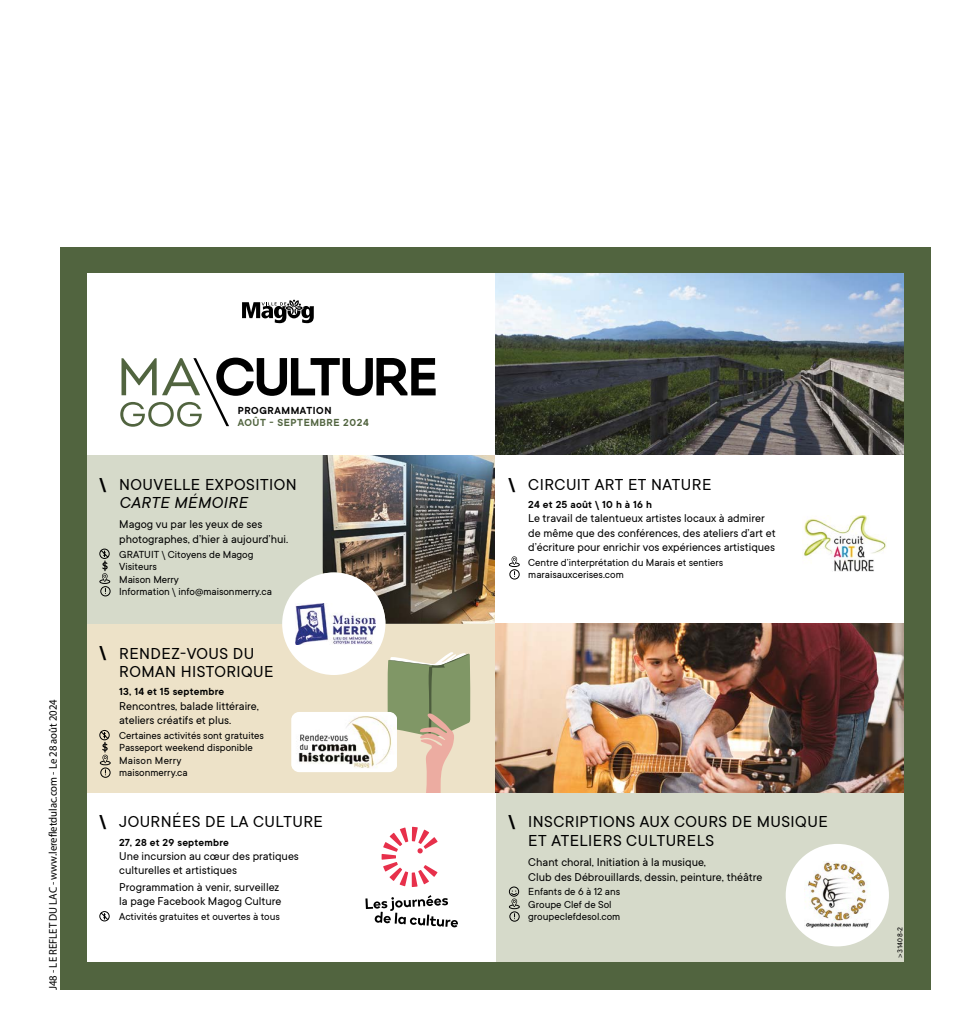
<style>
.page{position:relative;width:968px;height:1035px;background:#fff}
.page>*{position:absolute;margin:0;border:0;box-sizing:border-box;transform-origin:0 0}
.t1{font:17.5px/18.8px "TT Commons";letter-spacing:.025em;color:#000}
.t2{font:12.5px/14.4px "TT Commons";color:#000}
.t3{font:11.25px/12.5px "TT Commons";color:#000}
.t4{font:600 11.25px "TT Commons";letter-spacing:.02em;color:#000}
.t5{font:11.25px "Myriad Pro";color:#000;scale:.95 1}
.t6{font:600 11.25px "TT Commons";letter-spacing:.05em;color:#51643f}
.t7{font:600 11.25px "TT Commons";letter-spacing:.05em;color:#000}
.t8{font:500 6.88px "Avenir LT Std";letter-spacing:.02em;color:#000}
.s1{font-weight:700}
.s2{font-style:italic}
</style>
<div class="page">
<div style="left:60px;top:248px;width:870px;height:742px;background:#51643f"></div>
<div style="left:87px;top:455px;width:408px;height:169px;background:#d6daca"></div>
<img style="left:323px;top:455px;width:172px;height:169px">
<div style="left:495px;top:793px;width:408px;height:169px;background:#d6daca"></div>
<div style="left:495px;top:455px;width:408px;height:169px;background:#fff"></div>
<div style="left:87px;top:624px;width:408px;height:169px;background:#ede2c8"></div>
<div style="left:87px;top:273px;width:408px;height:182px;background:#fff"></div>
<svg style="left:120px;top:358px;width:315px;height:69px"></svg>
<svg style="left:242px;top:300px;width:72px;height:23px"></svg>
<div style="left:99px;top:730px;width:10px;height:10px;border:1px solid #000;border-radius:50%"></div>
<div style="left:100px;top:768px;width:10px;height:10px;border:1px solid #000;border-radius:50%"></div>
<svg style="left:100px;top:731px;width:11px;height:44px"></svg>
<div style="left:509px;top:569px;width:10px;height:10px;border:1px solid #000;border-radius:50%"></div>
<svg style="left:509px;top:556px;width:11px;height:21px"></svg>
<div style="left:509px;top:887px;width:10px;height:10px;border:1px solid #000;border-radius:50%"></div>
<div style="left:509px;top:912px;width:10px;height:10px;border:1px solid #000;border-radius:50%"></div>
<svg style="left:509px;top:891px;width:11px;height:28px"></svg>
<div style="left:99px;top:549px;width:10px;height:10px;border:1px solid #000;border-radius:50%"></div>
<div style="left:100px;top:586px;width:10px;height:10px;border:1px solid #000;border-radius:50%"></div>
<svg style="left:99px;top:550px;width:11px;height:44px"></svg>
<div style="left:282px;top:573px;width:103px;height:102px;background:#fff;border-radius:50%"></div>
<img style="left:296px;top:603px;width:79px;height:42px">
<img style="left:495px;top:273px;width:408px;height:182px">
<img style="left:802px;top:516px;width:85px;height:56px">
<img style="left:495px;top:624px;width:408px;height:169px">
<div style="left:785px;top:844px;width:104px;height:102px;background:#fff;border-radius:50%"></div>
<img style="left:804px;top:861px;width:65px;height:67px">
<div style="left:291px;top:712px;width:106px;height:60px;background:#fff;border-radius:8px"></div>
<img style="left:291px;top:716px;width:90px;height:52px">
<div style="left:87px;top:793px;width:408px;height:169px;background:#fff"></div>
<svg style="left:101px;top:912px;width:8px;height:8px"></svg>
<div style="left:99px;top:911px;width:10px;height:10px;border:1px solid #000;border-radius:50%"></div>
<svg style="left:365px;top:895px;width:93px;height:32px"></svg>
<svg style="left:381px;top:652px;width:89px;height:235px"></svg>
<p class="t5" style="left:46px;top:990px;width:308px;rotate:-90deg">J48 - LE REFLET DU LAC - www.lerefletdulac.com - Le 28 août 2024</p>
<p class="t7" style="left:238px;top:405px;width:95px">PROGRAMMATION</p>
<p class="t6" style="left:238px;top:417px;width:132px">AOÛT - SEPTEMBRE 2024</p>
<h1 class="t1" style="left:119px;top:475px;width:179px;text-indent:-20px"><span class="s1">\</span> NOUVELLE EXPOSITION<br><span class="s2">CARTE MÉMOIRE</span></h1>
<p class="t2" style="left:119px;top:517px;width:170px">Magog vu par les yeux de ses photographes, d’hier à aujourd’hui.</p>
<p class="t3" style="left:119px;top:548px;width:154px">GRATUIT \ Citoyens de Magog<br>Visiteurs<br>Maison Merry<br>Information \ info@maisonmerry.ca</p>
<h1 class="t1" style="left:119px;top:644px;width:156px;text-indent:-20px"><span class="s1">\</span> RENDEZ-VOUS DU<br>ROMAN HISTORIQUE</h1>
<p class="t4" style="left:119px;top:686px;width:107px">13, 14 et 15 septembre</p>
<p class="t2" style="left:119px;top:699px;width:141px">Rencontres, balade littéraire, ateliers créatifs et plus.</p>
<p class="t3" style="left:119px;top:729px;width:146px">Certaines activités sont gratuites<br>Passeport weekend disponible<br>Maison Merry<br>maisonmerry.ca</p>
<h1 class="t1" style="left:99px;top:813px;width:225px"><span class="s1">\</span> JOURNÉES DE LA CULTURE</h1>
<p class="t4" style="left:119px;top:836px;width:111px">27, 28 et 29 septembre</p>
<p class="t2" style="left:119px;top:849px;width:181px">Une incursion au cœur des pratiques culturelles et artistiques</p>
<p class="t2" style="left:119px;top:880px;width:164px">Programmation à venir, surveillez la page Facebook Magog Culture</p>
<p class="t3" style="left:119px;top:910px;width:162px">Activités gratuites et ouvertes à tous</p>
<h1 class="t1" style="left:508px;top:475px;width:204px"><span class="s1">\</span> CIRCUIT ART ET NATURE</h1>
<p class="t4" style="left:528px;top:498px;width:125px">24 et 25 août \ 10 h à 16 h</p>
<p class="t2" style="left:528px;top:511px;width:249px">Le travail de talentueux artistes locaux à admirer de même que des conférences, des ateliers d’art et d’écriture pour enrichir vos expériences artistiques</p>
<p class="t3" style="left:528px;top:556px;width:196px">Centre d’interprétation du Marais et sentiers maraisauxcerises.com</p>
<h1 class="t1" style="left:528px;top:813px;width:301px;text-indent:-20px"><span class="s1">\</span> INSCRIPTIONS AUX COURS DE MUSIQUE<br>ET ATELIERS CULTURELS</h1>
<p class="t2" style="left:528px;top:855px;width:235px">Chant choral, Initiation à la musique,<br>Club des Débrouillards, dessin, peinture, théâtre</p>
<p class="t3" style="left:528px;top:886px;width:94px">Enfants de 6 à 12 ans<br>Groupe Clef de Sol groupeclefdesol.com</p>
<p class="t8" style="left:896px;top:958px;width:32px;rotate:-90deg">&gt;31408-2</p>
</div>
